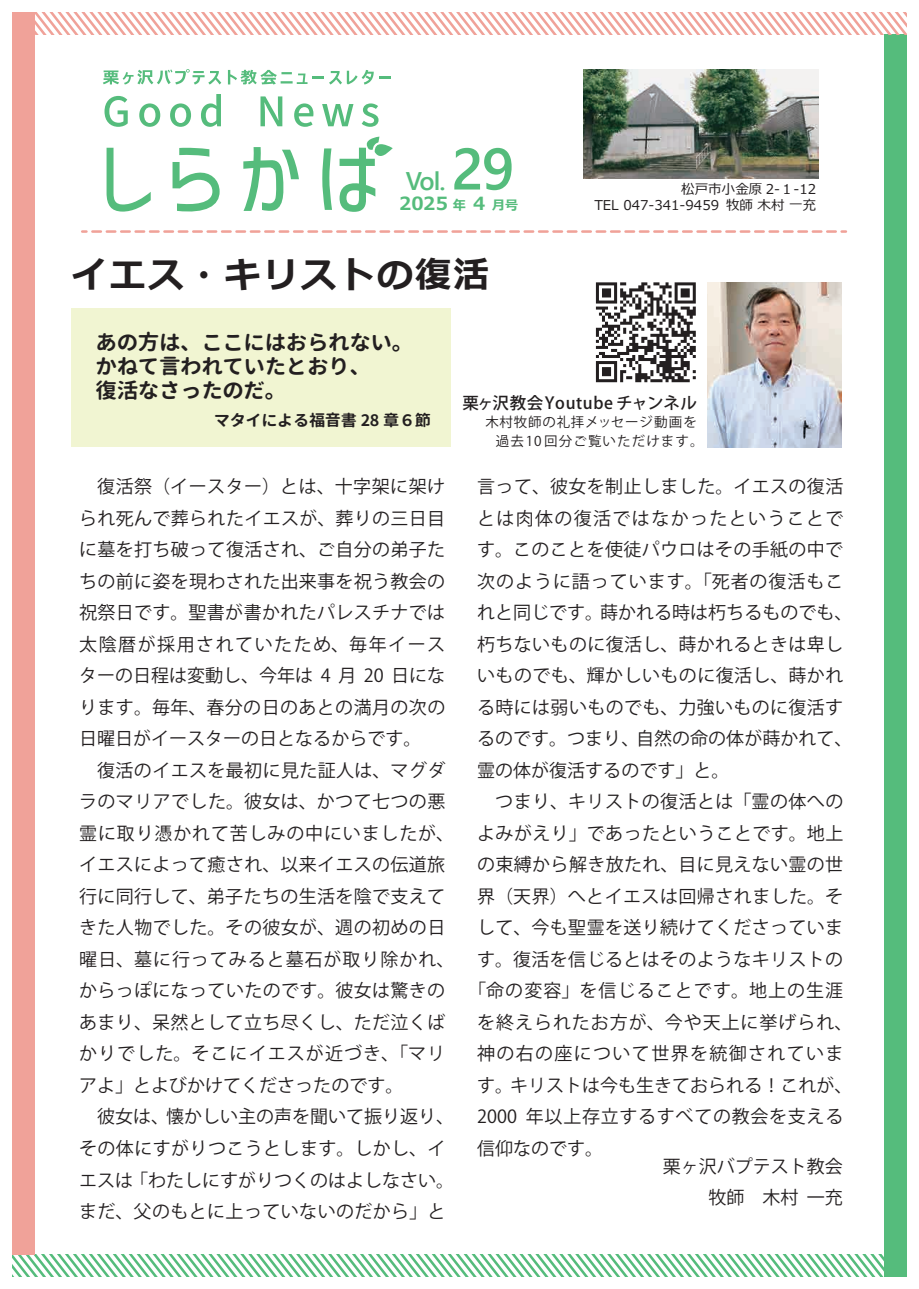
<style>
.page{position:relative;width:919px;height:1289px;background:#fff}
.page>*{position:absolute;margin:0;border:0;box-sizing:border-box;transform-origin:0 0}
.t1{font:600 58.5px "Yu Gothic UI";color:#55bc7c}
.t2{font:700 36px "Meiryo";letter-spacing:.06em;color:#231f20}
.t3{font:600 25.5px "Yu Gothic UI";color:#55bc7c}
.t4{font:700 21px/24.2px "Gen Jyuu Gothic";letter-spacing:-.02em;color:#231f20}
.t5{font:700 18.15px "Meiryo UI";color:#55bc7c}
.t6{font:18px/31.5px "Koz Go Pr 6 N";letter-spacing:.02em;color:#231f20}
.t7{font:18px/30.9px "Koz Go Pr 6 N";color:#231f20;text-align:right}
.t8{font:18px "Koz Go Pr 6 N";letter-spacing:.05em;color:#231f20}
.t9{font:18px "Koz Go Pr 6 N";letter-spacing:.075em;color:#231f20}
.t10{font:18px "Koz Go Pr 6 N";letter-spacing:.04em;color:#231f20}
.t11{font:18px "Koz Go Pr 6 N";letter-spacing:.06em;color:#231f20}
.t12{font:500 16.5px "Koz Go Pr 6 N";letter-spacing:.04em;color:#231f20}
.t13{font:700 15.75px "Gen Jyuu Gothic";letter-spacing:-.02em;color:#231f20}
.t14{font:13.5px/16.5px "Meiryo";color:#231f20;text-align:right}
.t15{font:13.5px/19.5px "Koz Go Pr 6 N";letter-spacing:.08em;color:#231f20}
.s1{font-size:13.2px}
</style>
<div class="page">
<img style="left:707px;top:282px;width:134px;height:166px">
<svg style="left:82px;top:230px;width:4px;height:3px"></svg>
<svg style="left:92px;top:230px;width:753px;height:3px"></svg>
<div style="left:72px;top:308px;width:379px;height:139px;background:#f1f5d2"></div>
<svg style="left:596px;top:282px;width:99px;height:100px"></svg>
<svg style="left:104px;top:96px;width:24px;height:31px"></svg>
<svg style="left:139px;top:103px;width:21px;height:24px"></svg>
<svg style="left:170px;top:103px;width:21px;height:24px"></svg>
<svg style="left:201px;top:94px;width:20px;height:33px"></svg>
<svg style="left:260px;top:96px;width:22px;height:30px"></svg>
<svg style="left:294px;top:103px;width:19px;height:24px"></svg>
<svg style="left:322px;top:104px;width:31px;height:22px"></svg>
<svg style="left:361px;top:103px;width:17px;height:24px"></svg>
<svg style="left:106px;top:148px;width:45px;height:64px"></svg>
<svg style="left:172px;top:147px;width:48px;height:65px"></svg>
<svg style="left:243px;top:147px;width:56px;height:64px"></svg>
<svg style="left:322px;top:137px;width:71px;height:75px"></svg>
<svg style="left:103px;top:69px;width:118px;height:15px"></svg>
<svg style="left:228px;top:70px;width:163px;height:15px"></svg>
<img style="left:583px;top:69px;width:235px;height:109px">
<svg style="left:13px;top:1254px;width:871px;height:22px"></svg>
<div style="left:884px;top:34px;width:22px;height:1242px;background:#55bc7c"></div>
<svg style="left:34px;top:13px;width:872px;height:21px"></svg>
<div style="left:13px;top:13px;width:21px;height:1241px;background:#f0a299"></div>
<h1 class="t1" style="left:451px;top:135px;width:64px">29</h1>
<p class="t5" style="left:399px;top:191px;width:121px">2025 <span class="s1">年</span> 4 <span class="s1">月号</span></p>
<h3 class="t3" style="left:406px;top:166px;width:41px">Vol.</h3>
<h2 class="t2" style="left:72px;top:250px;width:419px">イエス・キリストの復活</h2>
<p class="t14" style="left:594px;top:181px;width:223px">松戸市小金原 2-１-12<br>TEL 047-341-9459 牧師木村 一充</p>
<p class="t4" style="left:95px;top:329px;width:319px">あの方は、ここにはおられない。かねて言われていたとおり、<br>復活なさったのだ。</p>
<p class="t13" style="left:214px;top:408px;width:219px">マタイによる福音書 28 章６節</p>
<p class="t12" style="left:462px;top:393px;width:236px">栗ヶ沢教会Youtube チャンネル</p>
<p class="t15" style="left:496px;top:412px;width:209px;text-indent:-10px">木村牧師の礼拝メッセージ動画を過去10回分ご覧いただけます。</p>
<p class="t6" style="left:79px;top:471px;width:376px">　復活祭（イースター）とは、十字架に架けられ死んで葬られたイエスが、葬りの三日目に墓を打ち破って復活され、ご自分の弟子たちの前に姿を現わされた出来事を祝う教会の祝祭日です。聖書が書かれたパレスチナでは太陰暦が採用されていたため、毎年イースターの日程は変動し、今年は 4 月 20 日になります。毎年、春分の日のあとの満月の次の日曜日がイースターの日となるからです。<br>　復活のイエスを最初に見た証人は、マグダラのマリアでした。彼女は、かつて七つの悪霊に取り憑かれて苦しみの中にいましたが、イエスによって癒され、以来イエスの伝道旅行に同行して、弟子たちの生活を陰で支えてきた人物でした。その彼女が、週の初めの日曜日、墓に行ってみると墓石が取り除かれ、からっぽになっていたのです。彼女は驚きのあまり、呆然として立ち尽くし、ただ泣くばかりでした。そこにイエスが近づき、「マリアよ」とよびかけてくださったのです。<br>　彼女は、懐かしい主の声を聞いて振り返り、その体にすがりつこうとします。しかし、イエスは「わたしにすがりつくのはよしなさい。まだ、父のもとに上っていないのだから」と</p>
<p class="t6" style="left:477px;top:471px;width:367px">言って、彼女を制止しました。イエスの復活</p>
<p class="t9" style="left:477px;top:508px;width:367px">とは肉体の復活ではなかったということで</p>
<p class="t6" style="left:477px;top:534px;width:367px">す。このことを使徒パウロはその手紙の中で</p>
<p class="t8" style="left:477px;top:571px;width:367px">次のように語っています。「死者の復活もこ</p>
<p class="t7" style="left:477px;top:597px;width:376px">れと同じです。蒔かれる時は朽ちるものでも、</p>
<p class="t6" style="left:477px;top:628px;width:367px">朽ちないものに復活し、蒔かれるときは卑し</p>
<p class="t6" style="left:477px;top:660px;width:367px">いものでも、輝かしいものに復活し、蒔かれ</p>
<p class="t6" style="left:477px;top:691px;width:367px">る時には弱いものでも、力強いものに復活す</p>
<p class="t7" style="left:477px;top:723px;width:376px">るのです。つまり、自然の命の体が蒔かれて、</p>
<p class="t7" style="left:477px;top:755px;width:253px">霊の体が復活するのです」と。</p>
<p class="t6" style="left:477px;top:786px;width:367px">　つまり、キリストの復活とは「霊の体への</p>
<p class="t6" style="left:477px;top:817px;width:367px">よみがえり」であったということです。地上</p>
<p class="t6" style="left:477px;top:849px;width:367px">の束縛から解き放たれ、目に見えない霊の世</p>
<p class="t6" style="left:477px;top:880px;width:367px">界（天界）へとイエスは回帰されました。そ</p>
<p class="t6" style="left:477px;top:912px;width:367px">して、今も聖霊を送り続けてくださっていま</p>
<p class="t6" style="left:477px;top:943px;width:367px">す。復活を信じるとはそのようなキリストの</p>
<p class="t11" style="left:468px;top:980px;width:376px">「命の変容」を信じることです。地上の生涯</p>
<p class="t8" style="left:477px;top:1012px;width:376px">を終えられたお方が、今や天上に挙げられ、</p>
<p class="t9" style="left:477px;top:1043px;width:367px">神の右の座について世界を統御されていま</p>
<p class="t7" style="left:477px;top:1070px;width:376px">す。キリストは今も生きておられる！これが、</p>
<p class="t10" style="left:477px;top:1106px;width:367px">2000 年以上存立するすべての教会を支える</p>
<p class="t6" style="left:477px;top:1132px;width:127px">信仰なのです。</p>
<p class="t7" style="left:662px;top:1151px;width:182px">栗ヶ沢バプテスト教会牧師　木村 一充</p>
</div>
